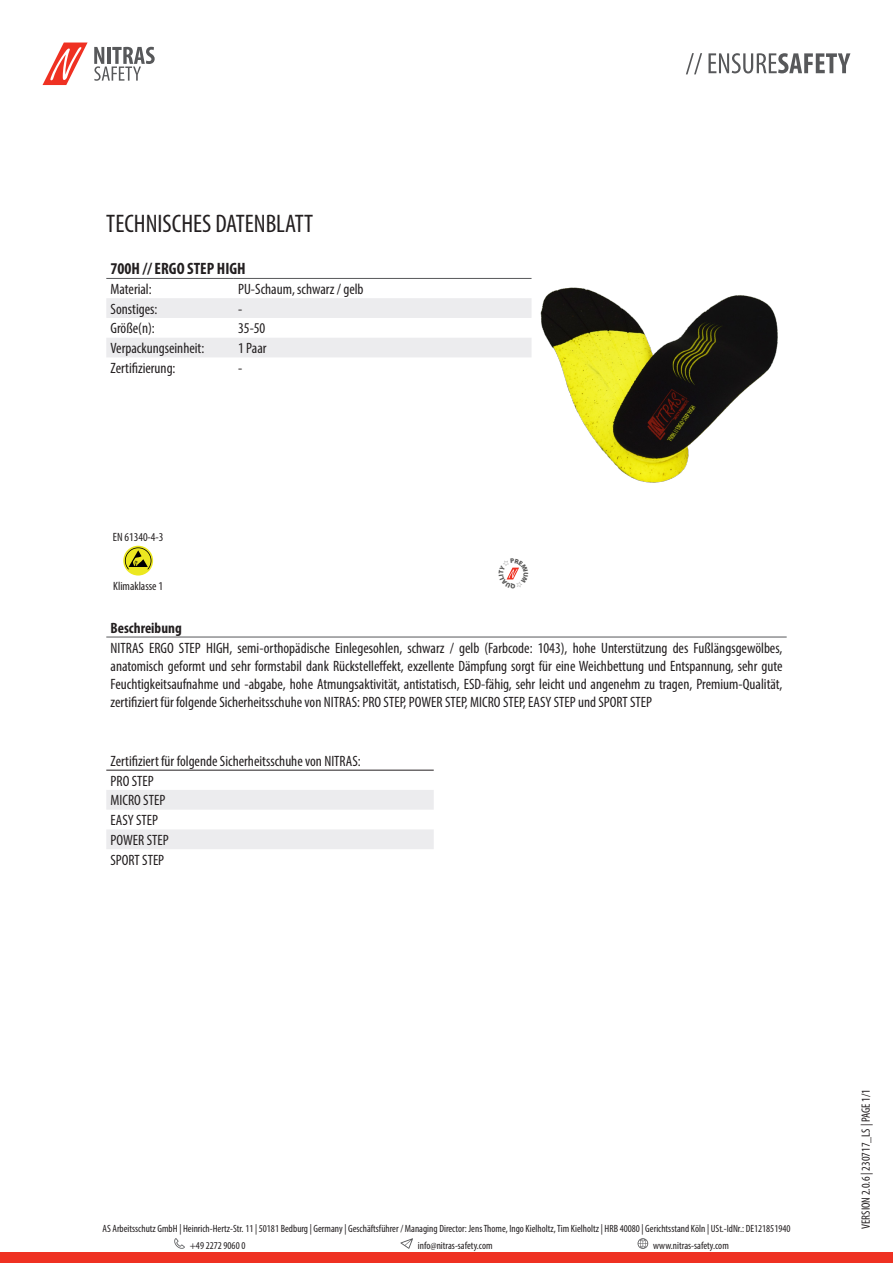
<style>
.page{position:relative;width:893px;height:1263px;background:#fff}
.page>*{position:absolute;margin:0;border:0;box-sizing:border-box;transform-origin:0 0}
.t1{font:condensed 25.5px "Myriad Pro";color:#231f20}
.t2{font:700 condensed 16.5px "Myriad Pro";color:#231f20}
.t3{font:condensed 15px/18px "Myriad Pro";color:#231f20;text-align:justify}
.t4{font:700 condensed 15px "Myriad Pro";color:#231f20}
.t5{font:condensed 12px "Myriad Pro";color:#231f20}
.t6{font:condensed 10.5px/17px "Myriad Pro";color:#231f20}
</style>
<div class="page">
<div style="left:0;top:1252px;width:893px;height:11px;background:#ef3122"></div>
<svg style="left:174px;top:1238px;width:11px;height:11px"></svg>
<svg style="left:400px;top:1238px;width:13px;height:11px"></svg>
<svg style="left:638px;top:1238px;width:10px;height:11px"></svg>
<svg style="left:43px;top:43px;width:45px;height:42px"></svg>
<svg style="left:94px;top:47px;width:61px;height:34px"></svg>
<svg style="left:686px;top:53px;width:16px;height:21px"></svg>
<svg style="left:708px;top:53px;width:142px;height:20px"></svg>
<svg style="left:106px;top:298px;width:425px;height:59px"></svg>
<hr style="left:106px;top:278px;width:128px;height:1px;background:#57585a">
<hr style="left:234px;top:278px;width:297px;height:1px;background:#57585a">
<img style="left:531px;top:278px;width:247px;height:205px">
<svg style="left:123px;top:546px;width:30px;height:29px"></svg>
<svg style="left:125px;top:547px;width:26px;height:22px"></svg>
<hr style="left:106px;top:637px;width:681px;height:1px;background:#57585a">
<svg style="left:106px;top:790px;width:328px;height:59px"></svg>
<hr style="left:106px;top:770px;width:328px;height:1px;background:#231f20">
<svg style="left:506px;top:567px;width:13px;height:13px"></svg>
<p class="t1" style="left:106px;top:208px;width:208px">TECHNISCHES DATENBLATT</p>
<p class="t2" style="left:111px;top:258px;width:137px">700H // ERGO STEP HIGH</p>
<p class="t3" style="left:111px;top:280px;width:43px">Material:</p>
<p class="t3" style="left:238px;top:280px;width:127px">PU-Schaum, schwarz / gelb</p>
<p class="t3" style="left:111px;top:300px;width:48px">Sonstiges:</p>
<p class="t3" style="left:238px;top:300px;width:6px">-</p>
<p class="t3" style="left:111px;top:319px;width:46px">Größe(n):</p>
<p class="t3" style="left:238px;top:319px;width:29px">35-50</p>
<p class="t3" style="left:111px;top:339px;width:95px">Verpackungseinheit:</p>
<p class="t3" style="left:238px;top:339px;width:30px">1 Paar</p>
<p class="t3" style="left:111px;top:359px;width:67px">Zertifizierung:</p>
<p class="t3" style="left:238px;top:359px;width:6px">-</p>
<p class="t5" style="left:113px;top:529px;width:52px">EN 61340-4-3</p>
<p class="t5" style="left:113px;top:578px;width:51px">Klimaklasse 1</p>
<p class="t4" style="left:111px;top:618px;width:73px">Beschreibung</p>
<p class="t3" style="left:111px;top:638px;width:673px">NITRAS ERGO STEP HIGH, semi-orthopädische Einlegesohlen, schwarz / gelb (Farbcode: 1043), hohe Unterstützung des Fußlängsgewölbes, anatomisch geformt und sehr formstabil dank Rückstelleffekt, exzellente Dämpfung sorgt für eine Weichbettung und Entspannung, sehr gute Feuchtigkeitsaufnahme und -abgabe, hohe Atmungsaktivität, antistatisch, ESD-fähig, sehr leicht und angenehm zu tragen, Premium-Qualität, zertifiziert für folgende Sicherheitsschuhe von NITRAS: PRO STEP, POWER STEP, MICRO STEP, EASY STEP und SPORT STEP</p>
<p class="t3" style="left:111px;top:752px;width:252px">Zertifiziert für folgende Sicherheitsschuhe von NITRAS:</p>
<p class="t3" style="left:111px;top:771px;width:45px">PRO STEP</p>
<p class="t3" style="left:111px;top:791px;width:56px">MICRO STEP</p>
<p class="t3" style="left:111px;top:811px;width:49px">EASY STEP</p>
<p class="t3" style="left:111px;top:831px;width:60px">POWER STEP</p>
<p class="t3" style="left:111px;top:850px;width:55px">SPORT STEP</p>
<p class="t6" style="left:190px;top:1220px;width:602px;text-indent:-87px">AS Arbeitsschutz GmbH | Heinrich-Hertz-Str. 11 | 50181 Bedburg | Germany | Geschäftsführer / Managing Director: Jens Thome, Ingo Kielholtz, Tim Kielholtz | HRB 40080 | Gerichtsstand Köln | USt.-IdNr.: DE121851940 +49 2272 9060 0</p>
<p class="t6" style="left:418px;top:1237px;width:76px">info@nitras-safety.com</p>
<p class="t6" style="left:653px;top:1237px;width:77px">www.nitras-safety.com</p>
<p class="t5" style="left:859px;top:1229px;width:141px;rotate:-90deg">VERSION 2.0.6 | 230717_LS | PAGE 1/1</p>
</div>
